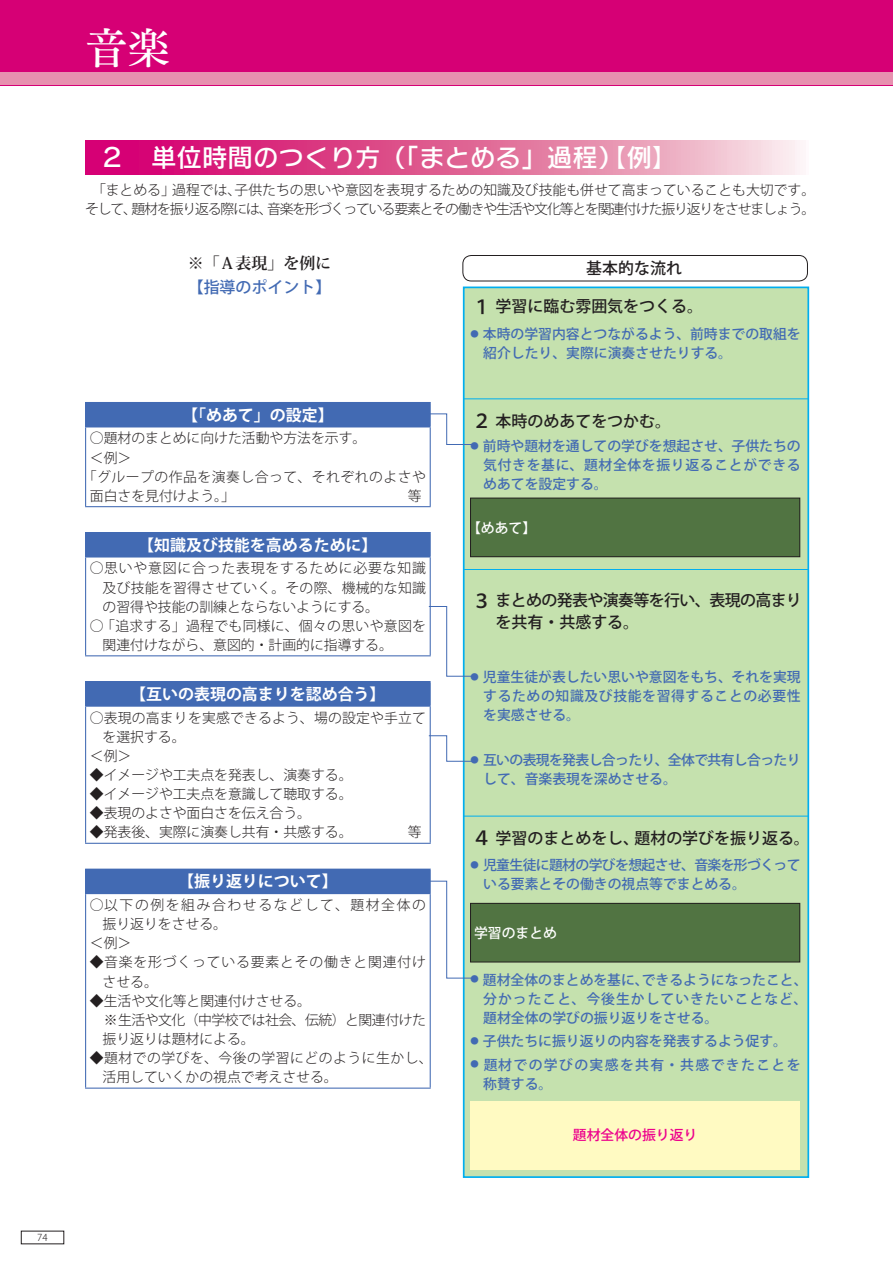
<style>
.page{position:relative;width:893px;height:1263px;background:#fff}
.page>*{position:absolute;margin:0;border:0;box-sizing:border-box;transform-origin:0 0}
.t1{font:42.45px "Tsuku Min Pro D 90 pv RKSJ H";color:#fff}
.t2{font:25.5px "Rodin NTLG Pro DB 90 pv RKSJ H";color:#fff}
.t3{font:19.2px "Koz Go Pro Medium 90 pv RKSJ H";color:#231f20}
.t4{font:15.9px "Koz Go Pro Bold 90 pv RKSJ H";color:#fff}
.t5{font:15.9px "Koz Go Pro Medium 90 pv RKSJ H";color:#231f20}
.t6{font:15.9px/22.4px "Koz Go Pro Medium 90 pv RKSJ H";letter-spacing:-.04em;color:#231f20}
.t7{font:15.9px "Koz Min Pro Bold 90 pv RKSJ H";color:#231f20}
.t8{font:15.9px "Koz Go Pro Medium 90 pv RKSJ H";color:#426ab3}
.t9{font:13.8px/19.2px "Koz Go Pro Light 90 pv RKSJ H";color:#231f20;text-align:justify}
.t10{font:13.8px/19.2px "Koz Go Pro Medium 90 pv RKSJ H";color:#426ab3;text-align:justify}
.t11{font:13.8px/19.2px "Koz Go Pro Light 90 pv RKSJ H";letter-spacing:-.08em;color:#231f20;text-align:center}
.t12{font:13.8px/19.2px "Koz Go Pro Medium 90 pv RKSJ H";letter-spacing:-.045em;color:#426ab3}
.t13{font:13.8px/19.2px "Koz Go Pro Light 90 pv RKSJ H";letter-spacing:.025em;color:#231f20}
.t14{font:13.8px/19.2px "Koz Go Pro Light 90 pv RKSJ H";letter-spacing:.04em;color:#231f20}
.t15{font:13.8px/19.2px "Koz Go Pro Light 90 pv RKSJ H";letter-spacing:.06em;color:#231f20}
.t16{font:13.8px/19.2px "Koz Go Pro Medium 90 pv RKSJ H";letter-spacing:.1em;color:#426ab3}
.t17{font:13.8px "Koz Go Pro Light 90 pv RKSJ H";letter-spacing:-.03em;color:#231f20}
.t18{font:13.8px "Koz Go Pro Light 90 pv RKSJ H";letter-spacing:.035em;color:#231f20}
.t19{font:13.8px "Koz Go Pro Light 90 pv RKSJ H";letter-spacing:.115em;color:#231f20}
.t20{font:13.8px "Koz Go Pro Medium 90 pv RKSJ H";color:#fff}
.t21{font:13.8px "Koz Go Pro Medium 90 pv RKSJ H";color:#ec008c}
.t22{font:9.6px "Koz Go Pro Light 90 pv RKSJ H";color:#231f20}
</style>
<div class="page">
<div style="left:463px;top:287px;width:345px;height:890px;background:#c5e1ae"></div>
<div style="left:463px;top:287px;width:346px;height:891px;border:2px solid #00aeef"></div>
<hr style="left:463px;top:569px;width:345px;height:1px;background:#00aeef">
<hr style="left:463px;top:398px;width:345px;height:1px;background:#00aeef">
<hr style="left:463px;top:816px;width:345px;height:1px;background:#00aeef">
<div style="left:0;top:0;width:892px;height:85px;background:#d60075"></div>
<div style="left:0;top:72px;width:892px;height:13px;background:#e791af"></div>
<svg style="left:85px;top:140px;width:715px;height:34px;background:#e1639b"></svg>
<div style="left:86px;top:403px;width:344px;height:24px;background:#426ab3"></div>
<hr style="left:85px;top:402px;width:346px;height:1px;background:#426ab3">
<svg style="left:85px;top:403px;width:1px;height:23px"></svg>
<hr style="left:429px;top:403px;width:2px;height:23px;background:#426ab3">
<hr style="left:85px;top:426px;width:346px;height:1px;background:#426ab3">
<hr style="left:85px;top:427px;width:1px;height:79px;background:#426ab3">
<hr style="left:429px;top:427px;width:2px;height:79px;background:#426ab3">
<hr style="left:85px;top:506px;width:346px;height:1px;background:#426ab3">
<div style="left:86px;top:533px;width:344px;height:24px;background:#426ab3"></div>
<hr style="left:85px;top:532px;width:346px;height:1px;background:#426ab3">
<svg style="left:85px;top:533px;width:1px;height:23px"></svg>
<hr style="left:429px;top:533px;width:2px;height:23px;background:#426ab3">
<hr style="left:85px;top:556px;width:346px;height:2px;background:#426ab3">
<hr style="left:85px;top:558px;width:1px;height:97px;background:#426ab3">
<hr style="left:429px;top:558px;width:2px;height:97px;background:#426ab3">
<hr style="left:85px;top:655px;width:346px;height:1px;background:#426ab3">
<div style="left:86px;top:682px;width:344px;height:24px;background:#426ab3"></div>
<hr style="left:85px;top:681px;width:346px;height:1px;background:#426ab3">
<svg style="left:85px;top:682px;width:1px;height:24px"></svg>
<hr style="left:429px;top:682px;width:2px;height:24px;background:#426ab3">
<hr style="left:85px;top:706px;width:346px;height:1px;background:#426ab3">
<hr style="left:85px;top:707px;width:1px;height:136px;background:#426ab3">
<hr style="left:429px;top:707px;width:2px;height:136px;background:#426ab3">
<hr style="left:85px;top:843px;width:346px;height:1px;background:#426ab3">
<div style="left:86px;top:869px;width:344px;height:25px;background:#426ab3"></div>
<hr style="left:85px;top:869px;width:346px;height:1px;background:#426ab3">
<svg style="left:85px;top:870px;width:1px;height:23px"></svg>
<hr style="left:429px;top:870px;width:2px;height:23px;background:#426ab3">
<hr style="left:85px;top:893px;width:346px;height:1px;background:#426ab3">
<hr style="left:85px;top:894px;width:1px;height:194px;background:#426ab3">
<hr style="left:429px;top:894px;width:2px;height:194px;background:#426ab3">
<hr style="left:85px;top:1088px;width:346px;height:1px;background:#426ab3">
<div style="left:470px;top:498px;width:329px;height:59px;background:#517442"></div>
<div style="left:470px;top:498px;width:330px;height:59px;border:1px solid #231f20"></div>
<div style="left:470px;top:903px;width:329px;height:59px;background:#517442"></div>
<div style="left:470px;top:903px;width:330px;height:59px;border:1px solid #231f20"></div>
<div style="left:462px;top:255px;width:345px;height:26px;border:1px solid #231f20;border-radius:9px"></div>
<div style="left:470px;top:1101px;width:329px;height:68px;background:#fffac2"></div>
<svg style="left:428px;top:735px;width:45px;height:27px"></svg>
<svg style="left:428px;top:606px;width:45px;height:71px"></svg>
<svg style="left:428px;top:413px;width:45px;height:32px"></svg>
<svg style="left:428px;top:880px;width:47px;height:99px"></svg>
<p class="t22" style="left:37px;top:1234px;width:12px">74</p>
<h1 class="t1" style="left:85px;top:32px;width:87px">音楽</h1>
<h2 class="t2" style="left:100px;top:148px;width:579px">２　単位時間のつくり方（「まとめる」過程）【例】</h2>
<p class="t11" style="left:85px;top:182px;width:731px">「まとめる」過程では、子供たちの思いや意図を表現するための知識及び技能も併せて高まっていることも大切です。そして、題材を振り返る際には、音楽を形づくっている要素とその働きや生活や文化等とを関連付けた振り返りをさせましょう。</p>
<p class="t7" style="left:188px;top:257px;width:145px">※「Ａ表現」を例に</p>
<p class="t8" style="left:188px;top:281px;width:145px">【指導のポイント】</p>
<p class="t4" style="left:182px;top:409px;width:153px">【「めあて」の設定】</p>
<p class="t9" style="left:90px;top:430px;width:278px">○題材のまとめに向けた活動や方法を示す。</p>
<p class="t9" style="left:90px;top:450px;width:43px">＜例＞</p>
<p class="t18" style="left:83px;top:471px;width:344px">「グループの作品を演奏し合って、それぞれのよさや</p>
<p class="t4" style="left:138px;top:539px;width:241px">【知識及び技能を高めるために】</p>
<p class="t9" style="left:103px;top:560px;width:325px;text-indent:-13px">○思いや意図に合った表現をするために必要な知識及び技能を習得させていく。その際、機械的な知識の習得や技能の訓練とならないようにする。</p>
<p class="t13" style="left:103px;top:618px;width:325px;text-indent:-13px">○ 「追求する」過程でも同様に、個々の思いや意図を関連付けながら、意図的・計画的に指導する。</p>
<p class="t4" style="left:130px;top:688px;width:257px">【互いの表現の高まりを認め合う】</p>
<p class="t9" style="left:90px;top:710px;width:337px">○表現の高まりを実感できるよう、場の設定や手立て</p>
<p class="t9" style="left:103px;top:729px;width:84px">を選択する。</p>
<p class="t9" style="left:90px;top:748px;width:43px">＜例＞</p>
<p class="t9" style="left:90px;top:767px;width:264px">◆イメージや工夫点を発表し、演奏する。</p>
<p class="t9" style="left:90px;top:786px;width:264px">◆イメージや工夫点を意識して聴取する。</p>
<p class="t9" style="left:90px;top:805px;width:223px">◆表現のよさや面白さを伝え合う。</p>
<p class="t9" style="left:90px;top:824px;width:333px">◆発表後、実際に演奏し共有・共感する。　　　　等</p>
<p class="t4" style="left:178px;top:875px;width:161px">【振り返りについて】</p>
<p class="t19" style="left:90px;top:900px;width:337px">○以下の例を組み合わせるなどして、題材全体の</p>
<p class="t9" style="left:103px;top:916px;width:126px">振り返りをさせる。</p>
<p class="t9" style="left:90px;top:935px;width:43px">＜例＞</p>
<p class="t15" style="left:103px;top:955px;width:325px;text-indent:-13px">◆音楽を形づくっている要素とその働きと関連付けさせる。</p>
<p class="t9" style="left:90px;top:993px;width:223px">◆生活や文化等と関連付けさせる。</p>
<p class="t17" style="left:90px;top:1014px;width:337px">　※生活や文化（中学校では社会、伝統）と関連付けた</p>
<p class="t9" style="left:103px;top:1031px;width:153px">振り返りは題材による。</p>
<p class="t14" style="left:103px;top:1050px;width:331px;text-indent:-13px">◆題材での学びを、今後の学習にどのように生かし、活用していくかの視点で考えさせる。</p>
<h3 class="t3" style="left:472px;top:300px;width:21px">１</h3>
<p class="t5" style="left:586px;top:262px;width:97px">基本的な流れ</p>
<p class="t5" style="left:495px;top:301px;width:209px">学習に臨む雰囲気をつくる。</p>
<p class="t10" style="left:483px;top:326px;width:319px;text-indent:-13px"><sup>●</sup> 本時の学習内容とつながるよう、前時までの取組を紹介したり、実際に演奏させたりする。</p>
<h3 class="t3" style="left:472px;top:413px;width:21px">２</h3>
<p class="t5" style="left:495px;top:415px;width:177px">本時のめあてをつかむ。</p>
<p class="t10" style="left:483px;top:438px;width:319px;text-indent:-13px"><sup>●</sup> 前時や題材を通しての学びを想起させ、子供たちの気付きを基に、題材全体を振り返ることができるめあてを設定する。</p>
<p class="t20" style="left:467px;top:522px;width:71px">【めあて】</p>
<h3 class="t3" style="left:472px;top:594px;width:21px">３</h3>
<p class="t6" style="left:495px;top:591px;width:308px">まとめの発表や演奏等を行い、表現の高まりを共有・共感する。</p>
<p class="t10" style="left:483px;top:669px;width:319px;text-indent:-13px"><sup>●</sup> 児童生徒が表したい思いや意図をもち、それを実現するための知識及び技能を習得することの必要性を実感させる。</p>
<p class="t12" style="left:483px;top:752px;width:319px;text-indent:-13px"><sup>●</sup> 互いの表現を発表し合ったり、全体で共有し合ったりして、音楽表現を深めさせる。</p>
<h3 class="t3" style="left:472px;top:831px;width:21px">４</h3>
<p class="t5" style="left:495px;top:832px;width:316px">学習のまとめをし、題材の学びを振り返る。</p>
<p class="t12" style="left:483px;top:857px;width:319px;text-indent:-13px"><sup>●</sup> 児童生徒に題材の学びを想起させ、音楽を形づくっている要素とその働きの視点等でまとめる。</p>
<p class="t20" style="left:474px;top:928px;width:84px">学習のまとめ</p>
<p class="t10" style="left:483px;top:972px;width:326px;text-indent:-13px"><sup>●</sup> 題材全体のまとめを基に、できるようになったこと、分かったこと、今後生かしていきたいことなど、題材全体の学びの振り返りをさせる。</p>
<p class="t10" style="left:470px;top:1033px;width:318px"><sup>●</sup> 子供たちに振り返りの内容を発表するよう促す。</p>
<p class="t16" style="left:483px;top:1057px;width:319px;text-indent:-13px"><sup>●</sup> 題材での学びの実感を共有・共感できたことを称賛する。</p>
<p class="t21" style="left:573px;top:1130px;width:126px">題材全体の振り返り</p>
</div>
